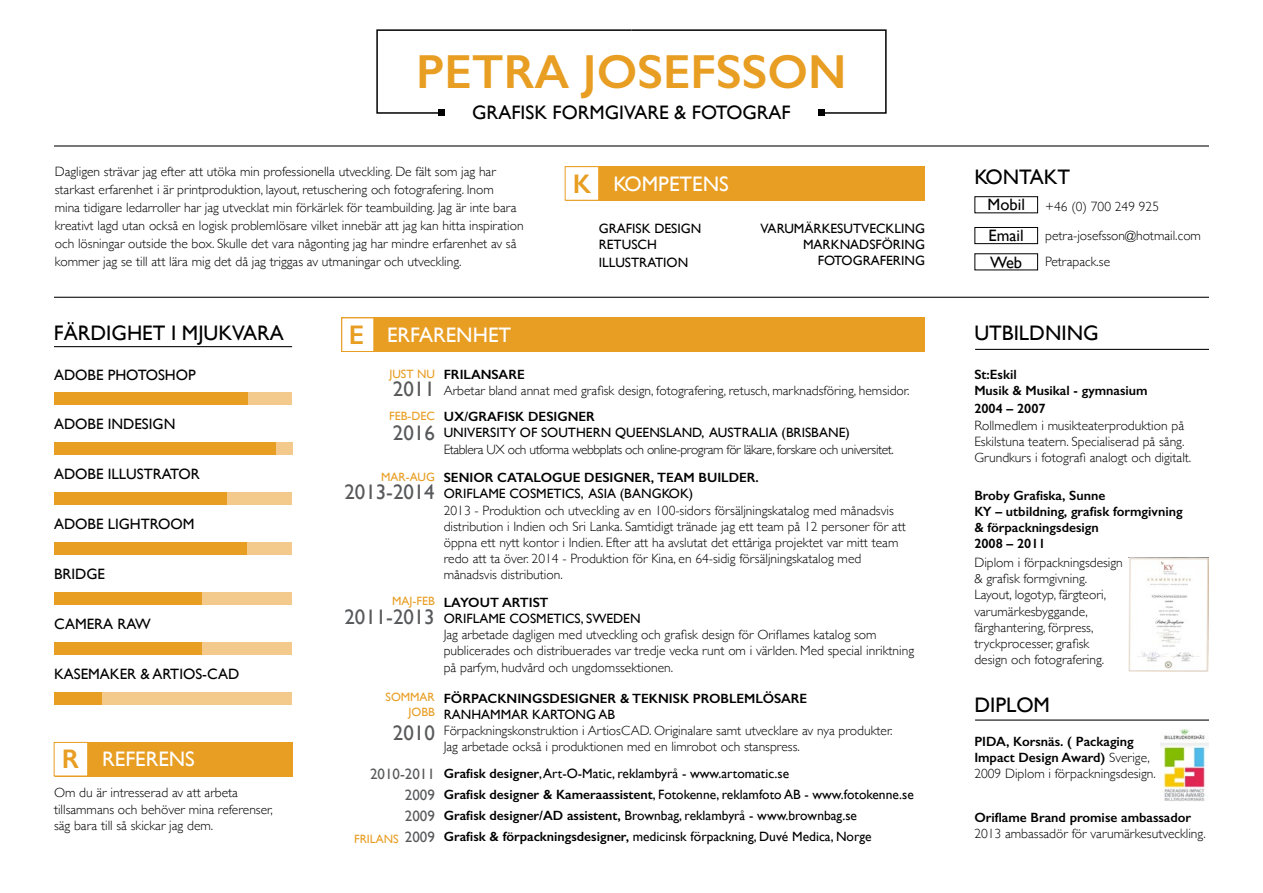
<style>
.page{position:relative;width:1263px;height:893px;background:#fff}
.page>*{position:absolute;margin:0;border:0;box-sizing:border-box;transform-origin:0 0}
.t1{font:600 48px "Gill Sans";color:#e89e23}
.t2{font:21px "Gill Sans";color:#000}
.t3{font:21px "Gill Sans";color:#fff}
.t4{font:21px "Gill Sans";letter-spacing:-.005em;color:#58595b}
.t5{font:19.5px "Gill Sans";color:#000}
.t6{font:16.5px "Gill Sans";color:#000}
.t7{font:15px "Gill Sans";color:#000}
.t8{font:15px/21px "Gill Sans";color:#58595b;text-align:justify}
.t9{font:300 13.5px/16.2px "Gill Sans";color:#000}
.t10{font:13.5px/16.2px "Gill Sans";color:#000}
.t11{font:600 13.5px/16.2px "Gill Sans";color:#000}
.t12{font:300 13.5px "Gill Sans";letter-spacing:-.03em;color:#000}
.t13{font:12px/14.4px "Gill Sans";color:#e89e23;text-align:right}
.s1{font-weight:600;font-size:27px;color:#e89e23}
.s2{font-weight:600}
.s3{font-weight:400;font-size:16.5px}
.s4{font-weight:300}
</style>
<div class="page">
<div style="left:342px;top:318px;width:583px;height:34px;background:#e89e23"></div>
<div style="left:342px;top:318px;width:32px;height:34px;background:#fff"></div>
<div style="left:55px;top:742px;width:237px;height:34px;background:#e89e23"></div>
<div style="left:54px;top:742px;width:34px;height:34px;background:#fff;border:1px solid #e89e23"></div>
<div style="left:566px;top:166px;width:359px;height:34px;background:#e89e23"></div>
<div style="left:565px;top:166px;width:34px;height:34px;background:#fff;border:1px solid #e89e23"></div>
<hr style="left:54px;top:145px;width:1155px;height:2px;background:#000">
<hr style="left:54px;top:297px;width:1155px;height:1px;background:#000">
<div style="left:974px;top:196px;width:64px;height:17px;border:1px solid #000"></div>
<div style="left:974px;top:227px;width:64px;height:17px;border:1px solid #000"></div>
<hr style="left:975px;top:349px;width:234px;height:1px;background:#000">
<hr style="left:975px;top:719px;width:234px;height:2px;background:#000">
<hr style="left:54px;top:346px;width:238px;height:1px;background:#000">
<div style="left:244px;top:442px;width:48px;height:13px;background:#f3c98c"></div>
<div style="left:54px;top:442px;width:221px;height:13px;background:#e89e23"></div>
<div style="left:230px;top:392px;width:62px;height:13px;background:#f3c98c"></div>
<div style="left:54px;top:392px;width:193px;height:13px;background:#e89e23"></div>
<div style="left:186px;top:492px;width:106px;height:13px;background:#f3c98c"></div>
<div style="left:54px;top:492px;width:172px;height:13px;background:#e89e23"></div>
<div style="left:177px;top:592px;width:115px;height:13px;background:#f3c98c"></div>
<div style="left:54px;top:592px;width:148px;height:13px;background:#e89e23"></div>
<div style="left:177px;top:542px;width:115px;height:13px;background:#f3c98c"></div>
<div style="left:54px;top:542px;width:193px;height:13px;background:#e89e23"></div>
<div style="left:177px;top:642px;width:115px;height:13px;background:#f3c98c"></div>
<div style="left:54px;top:642px;width:147px;height:13px;background:#e89e23"></div>
<div style="left:101px;top:692px;width:191px;height:13px;background:#f3c98c"></div>
<div style="left:54px;top:692px;width:47px;height:13px;background:#e89e23"></div>
<img style="left:1128px;top:558px;width:81px;height:113px">
<img style="left:1161px;top:729px;width:48px;height:72px">
<svg style="left:376px;top:29px;width:511px;height:87px"></svg>
<h1 class="t1" style="left:416px;top:42px;width:432px">PETRA JOSEFSSON</h1>
<h3 class="t5" style="left:472px;top:101px;width:320px">GRAFISK FORMGIVARE &amp; FOTOGRAF</h3>
<p class="t9" style="left:55px;top:162px;width:470px;line-height:18px">Dagligen strävar jag efter att utöka min professionella utveckling. De fält som jag har starkast erfarenhet i är printproduktion, layout, retuschering och fotografering. Inom<br>mina tidigare ledarroller har jag utvecklat min förkärlek för teambuilding. Jag är inte bara kreativt lagd utan också en logisk problemlösare vilket innebär att jag kan hitta inspiration och lösningar outside the box. Skulle det vara någonting jag har mindre erfarenhet av så kommer jag se till att lära mig det då jag triggas av utmaningar och utveckling.</p>
<h2 class="t3" style="left:573px;top:171px;width:157px"><span class="s1">K</span> KOMPETENS</h2>
<p class="t10" style="left:599px;top:220px;width:104px">GRAFISK DESIGN<br>RETUSCH</p>
<p class="t10" style="left:599px;top:254px;width:91px">ILLUSTRATION</p>
<p class="t10" style="left:760px;top:220px;width:166px;text-align:right">VARUMÄRKESUTVECKLING<br>MARKNADSFÖRING<br>FOTOGRAFERING</p>
<h2 class="t2" style="left:54px;top:320px;width:232px">FÄRDIGHET I MJUKVARA</h2>
<p class="t7" style="left:54px;top:366px;width:143px">ADOBE PHOTOSHOP</p>
<p class="t7" style="left:54px;top:415px;width:123px">ADOBE INDESIGN</p>
<p class="t7" style="left:54px;top:465px;width:147px">ADOBE ILLUSTRATOR</p>
<p class="t7" style="left:54px;top:515px;width:142px">ADOBE LIGHTROOM</p>
<p class="t7" style="left:54px;top:565px;width:53px">BRIDGE</p>
<p class="t7" style="left:54px;top:615px;width:98px">CAMERA RAW</p>
<p class="t7" style="left:54px;top:665px;width:187px">KASEMAKER &amp; ARTIOS-CAD</p>
<h2 class="t3" style="left:62px;top:747px;width:135px"><span class="s1">R</span> REFERENS</h2>
<p class="t9" style="left:54px;top:784px;width:220px">Om du är intresserad av att arbeta tillsammans och behöver mina referenser, säg bara till så skickar jag dem.</p>
<h2 class="t3" style="left:349px;top:322px;width:164px"><span class="s1">E</span> ERFARENHET</h2>
<p class="t13" style="left:389px;top:366px;width:47px">JUST NU</p>
<h2 class="t4" style="left:393px;top:376px;width:43px">2011</h2>
<p class="t13" style="left:389px;top:408px;width:47px">FEB-DEC</p>
<h2 class="t4" style="left:393px;top:420px;width:43px">2016</h2>
<p class="t13" style="left:381px;top:469px;width:55px">MAR-AUG</p>
<h2 class="t4" style="left:344px;top:480px;width:92px">2013-2014</h2>
<p class="t13" style="left:392px;top:594px;width:44px">MAJ-FEB</p>
<h2 class="t4" style="left:344px;top:605px;width:92px">2011-2013</h2>
<p class="t13" style="left:385px;top:690px;width:51px">SOMMAR<br>JOBB</p>
<h2 class="t4" style="left:393px;top:720px;width:43px">2010</h2>
<p class="t8" style="left:405px;top:763px;width:31px;text-indent:-35px">2010-2011<br>2009<br>2009<br>2009</p>
<p class="t13" style="left:354px;top:832px;width:46px">FRILANS</p>
<p class="t11" style="left:444px;top:366px;width:83px">FRILANSARE</p>
<p class="t9" style="left:444px;top:382px;width:467px">Arbetar bland annat med grafisk design, fotografering, retusch, marknadsföring, hemsidor.</p>
<p class="t11" style="left:444px;top:408px;width:153px">UX/GRAFISK DESIGNER</p>
<p class="t10" style="left:444px;top:425px;width:408px">UNIVERSITY OF SOUTHERN QUEENSLAND, AUSTRALIA (BRISBANE)</p>
<p class="t12" style="left:444px;top:439px;width:452px">Etablera UX och utforma webbplats och online-program för läkare, forskare och universitet.</p>
<p class="t11" style="left:444px;top:469px;width:317px">SENIOR CATALOGUE DESIGNER, TEAM BUILDER.</p>
<p class="t10" style="left:444px;top:486px;width:251px">ORIFLAME COSMETICS, ASIA (BANGKOK)</p>
<p class="t9" style="left:444px;top:501px;width:464px">2013 - Produktion och utveckling av en 100-sidors försäljningskatalog med månadsvis distribution i Indien och Sri Lanka. Samtidigt tränade jag ett team på 12 personer för att öppna ett nytt kontor i Indien. Efter att ha avslutat det ettåriga projektet var mitt team redo att ta över. 2014 - Produktion för Kina, en 64-sidig försäljningskatalog med månadsvis distribution.</p>
<p class="t11" style="left:444px;top:594px;width:106px">LAYOUT ARTIST</p>
<p class="t10" style="left:444px;top:610px;width:198px">ORIFLAME COSMETICS, SWEDEN</p>
<p class="t9" style="left:444px;top:626px;width:472px">Jag arbetade dagligen med utveckling och grafisk design för Oriflames katalog som publicerades och distribuerades var tredje vecka runt om i världen. Med special inriktning på parfym, hudvård och ungdomssektionen.</p>
<p class="t11" style="left:444px;top:690px;width:365px">FÖRPACKNINGSDESIGNER &amp; TEKNISK PROBLEMLÖSARE</p>
<p class="t10" style="left:444px;top:706px;width:173px">RANHAMMAR KARTONG AB</p>
<p class="t9" style="left:444px;top:722px;width:450px">Förpackningskonstruktion i ArtiosCAD. Originalare samt utvecklare av nya produkter.<br>Jag arbetade också i produktionen med en limrobot och stanspress.</p>
<p class="t10" style="left:444px;top:763px;width:472px;line-height:21px"><span class="s2">Grafisk designer</span>, Art-O-Matic, reklambyrå - www.artomatic.se<br><span class="s2">Grafisk designer &amp; Kameraassistent</span>, Fotokenne, reklamfoto AB - www.fotokenne.se <span class="s2">Grafisk designer/AD assistent,</span> Brownbag, reklambyrå - www.brownbag.se<br><span class="s2">Grafisk &amp; förpackningsdesigner,</span> medicinsk förpackning, Duvé Medica, Norge</p>
<h2 class="t2" style="left:974px;top:165px;width:97px">KONTAKT</h2>
<p class="t9" style="left:987px;top:198px;width:173px"><span class="s3">Mobil</span> +46 (0) 700 249 925</p>
<p class="t6" style="left:988px;top:226px;width:37px">Email</p>
<p class="t9" style="left:1045px;top:227px;width:157px">petra-josefsson@hotmail.com</p>
<p class="t6" style="left:990px;top:252px;width:33px">Web</p>
<p class="t9" style="left:1045px;top:253px;width:67px">Petrapack.se</p>
<h2 class="t2" style="left:974px;top:320px;width:126px">UTBILDNING</h2>
<p class="t11" style="left:974px;top:366px;width:175px">St:Eskil<br>Musik &amp; Musikal - gymnasium</p>
<p class="t11" style="left:974px;top:400px;width:73px">2004 – 2007</p>
<p class="t9" style="left:974px;top:416px;width:218px">Rollmedlem i musikteaterproduktion på<br>Eskilstuna teatern. Specialiserad på sång.<br>Grundkurs i fotografi analogt och digitalt.</p>
<p class="t11" style="left:974px;top:487px;width:210px">Broby Grafiska, Sunne<br>KY – utbildning, grafisk formgivning &amp; förpackningsdesign<br>2008 – 2011</p>
<p class="t9" style="left:974px;top:554px;width:150px">Diplom i förpackningsdesign &amp; grafisk formgivning.<br>Layout, logotyp, färgteori, varumärkesbyggande, färghantering, förpress, tryckprocesser, grafisk design och fotografering.</p>
<h2 class="t2" style="left:974px;top:693px;width:77px">DIPLOM</h2>
<p class="t11" style="left:974px;top:733px;width:183px">PIDA, Korsnäs. ( Packaging<br>Impact Design Award) <span class="s4">Sverige,<br>2009 Diplom i förpackningsdesign.</span></p>
<p class="t11" style="left:974px;top:809px;width:218px">Oriflame Brand promise ambassador</p>
<p class="t9" style="left:974px;top:825px;width:233px">2013 ambassadör för varumärkesutveckling.</p>
</div>
